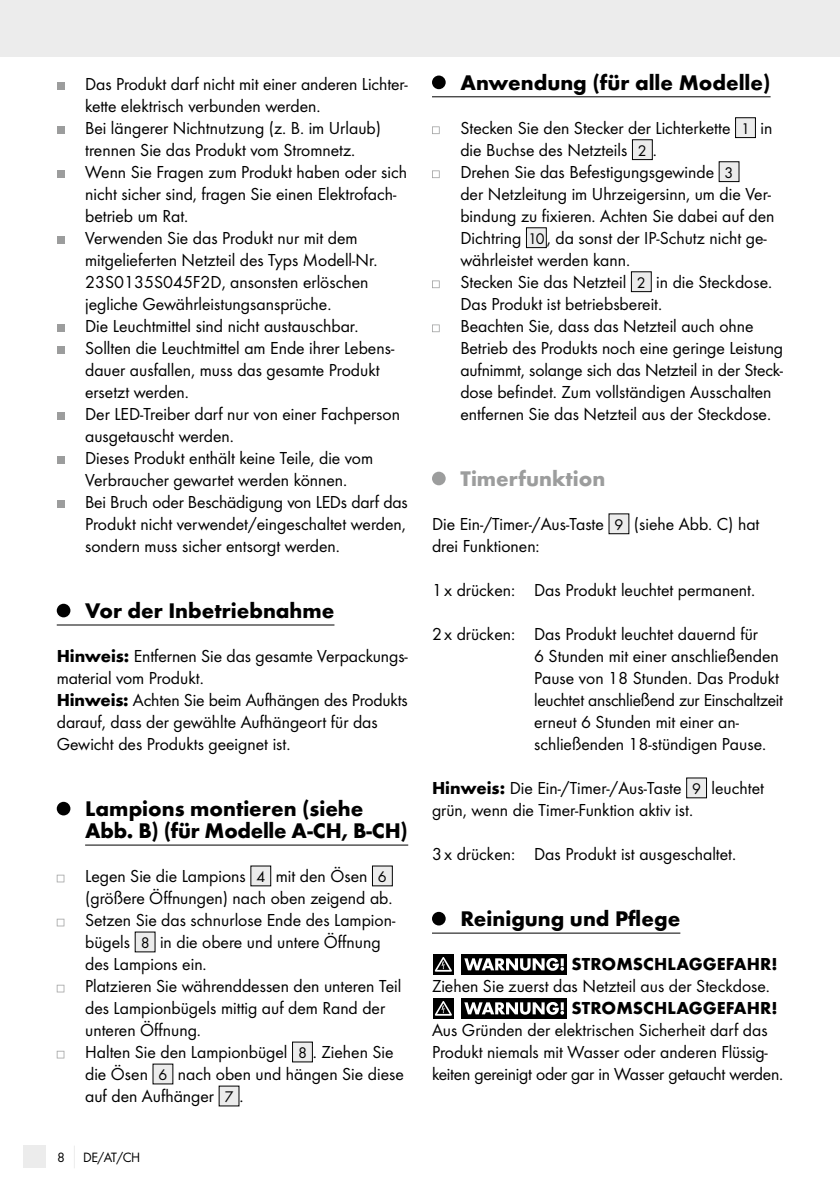
<style>
.page{position:relative;width:840px;height:1191px;background:#fff}
.page>*{position:absolute;margin:0;border:0;box-sizing:border-box;transform-origin:0 0}
.t1{font:700 22px/22px "Futura";color:#000}
.t2{font:700 22px "Futura";color:#9c9d9d}
.t3{font:18px/22px "Futura Boo";color:#000}
.t4{font:700 18px "Futura";color:#000}
.t5{font:14px "Futura Boo";color:#000}
.s1{font-family:"Futura";font-weight:700}
.s2{font-size:16px}
</style>
<div class="page">
<div style="left:0;top:0;width:839px;height:57px;background:#ececec"></div>
<svg style="left:74px;top:1146px;width:1px;height:22px"></svg>
<div style="left:23px;top:1145px;width:22px;height:23px;background:#ececec"></div>
<hr style="left:57px;top:624px;width:277px;height:1px;background:#000">
<hr style="left:85px;top:844px;width:323px;height:1px;background:#000">
<div style="left:57px;top:82px;width:7px;height:8px;background:#9c9d9d"></div>
<div style="left:57px;top:126px;width:7px;height:8px;background:#9c9d9d"></div>
<div style="left:57px;top:170px;width:7px;height:8px;background:#9c9d9d"></div>
<div style="left:57px;top:236px;width:7px;height:8px;background:#9c9d9d"></div>
<div style="left:57px;top:324px;width:7px;height:8px;background:#9c9d9d"></div>
<div style="left:57px;top:346px;width:7px;height:8px;background:#9c9d9d"></div>
<div style="left:57px;top:412px;width:7px;height:8px;background:#9c9d9d"></div>
<div style="left:57px;top:456px;width:7px;height:8px;background:#9c9d9d"></div>
<div style="left:57px;top:500px;width:7px;height:8px;background:#9c9d9d"></div>
<div style="left:57px;top:604px;width:13px;height:13px;background:#000;border-radius:50%"></div>
<div style="left:57px;top:802px;width:13px;height:13px;background:#000;border-radius:50%"></div>
<svg style="left:57px;top:874px;width:7px;height:8px"></svg>
<div style="left:251px;top:866px;width:19px;height:20px;background:#ececec"></div>
<div style="left:372px;top:866px;width:20px;height:20px;background:#ececec"></div>
<svg style="left:57px;top:918px;width:7px;height:8px"></svg>
<div style="left:135px;top:932px;width:20px;height:20px;background:#ececec"></div>
<svg style="left:57px;top:984px;width:7px;height:8px"></svg>
<svg style="left:57px;top:1050px;width:7px;height:8px"></svg>
<div style="left:292px;top:1042px;width:20px;height:20px;background:#ececec"></div>
<div style="left:292px;top:1041px;width:21px;height:21px;border:1px solid #000"></div>
<div style="left:153px;top:1064px;width:20px;height:20px;background:#ececec"></div>
<div style="left:219px;top:1086px;width:20px;height:20px;background:#ececec"></div>
<hr style="left:432px;top:96px;width:338px;height:1px;background:#000">
<hr style="left:432px;top:932px;width:248px;height:1px;background:#000">
<div style="left:432px;top:76px;width:13px;height:13px;background:#000;border-radius:50%"></div>
<svg style="left:432px;top:126px;width:7px;height:8px"></svg>
<div style="left:735px;top:118px;width:20px;height:20px;background:#ececec"></div>
<div style="left:734px;top:117px;width:21px;height:21px;border:1px solid #000"></div>
<div style="left:632px;top:140px;width:20px;height:20px;background:#ececec"></div>
<div style="left:631px;top:139px;width:21px;height:21px;border:1px solid #000"></div>
<svg style="left:432px;top:170px;width:7px;height:8px"></svg>
<div style="left:718px;top:162px;width:20px;height:20px;background:#ececec"></div>
<div style="left:718px;top:161px;width:21px;height:21px;border:1px solid #000"></div>
<div style="left:526px;top:228px;width:20px;height:20px;background:#ececec"></div>
<div style="left:525px;top:227px;width:21px;height:21px;border:1px solid #000"></div>
<svg style="left:432px;top:280px;width:7px;height:8px"></svg>
<div style="left:631px;top:272px;width:20px;height:20px;background:#ececec"></div>
<div style="left:630px;top:271px;width:21px;height:21px;border:1px solid #000"></div>
<svg style="left:432px;top:324px;width:7px;height:8px"></svg>
<div style="left:432px;top:472px;width:13px;height:13px;background:#9c9d9d;border-radius:50%"></div>
<div style="left:608px;top:514px;width:20px;height:20px;background:#ececec"></div>
<div style="left:686px;top:778px;width:20px;height:20px;background:#ececec"></div>
<div style="left:432px;top:912px;width:13px;height:13px;background:#000;border-radius:50%"></div>
<div style="left:461px;top:954px;width:106px;height:20px;background:#000"></div>
<svg style="left:433px;top:954px;width:20px;height:20px"></svg>
<svg style="left:434px;top:957px;width:17px;height:14px"></svg>
<svg style="left:464px;top:958px;width:99px;height:12px"></svg>
<div style="left:461px;top:998px;width:106px;height:20px;background:#000"></div>
<svg style="left:433px;top:998px;width:20px;height:20px"></svg>
<svg style="left:434px;top:1001px;width:17px;height:14px"></svg>
<svg style="left:464px;top:1002px;width:99px;height:12px"></svg>
<p class="t3" style="left:85px;top:73px;width:324px">Das Produkt darf nicht mit einer anderen Lichter&shy;kette elektrisch verbunden werden.<br>Bei längerer Nichtnutzung (z. B. im Urlaub) trennen Sie das Produkt vom Stromnetz.<br>Wenn Sie Fragen zum Produkt haben oder sich nicht sicher sind, fragen Sie einen Elektrofach&shy;betrieb um Rat.<br>Verwenden Sie das Produkt nur mit dem mitgelieferten Netzteil des Typs Modell-Nr.<br>23S0135S045F2D, ansonsten erlöschen jegliche Gewährleistungsansprüche.<br>Die Leuchtmittel sind nicht austauschbar.<br>Sollten die Leuchtmittel am Ende ihrer Lebens&shy;dauer ausfallen, muss das gesamte Produkt ersetzt werden.<br>Der LED-Treiber darf nur von einer Fachperson ausgetauscht werden.<br>Dieses Produkt enthält keine Teile, die vom Verbraucher gewartet werden können.<br>Bei Bruch oder Beschädigung von LEDs darf das Produkt nicht verwendet/eingeschaltet werden, sondern muss sicher entsorgt werden.</p>
<p class="t1" style="left:85px;top:599px;width:251px">Vor der Inbetriebnahme</p>
<p class="t3" style="left:57px;top:645px;width:352px"><span class="s1">Hinweis:</span> Entfernen Sie das gesamte Verpackungs&shy;material vom Produkt.<br><span class="s1">Hinweis:</span> Achten Sie beim Aufhängen des Produkts darauf, dass der gewählte Aufhängeort für das Gewicht des Produkts geeignet ist.</p>
<p class="t1" style="left:85px;top:797px;width:324px">Lampions montieren (siehe<br>Abb. B) (für Modelle A-CH, B-CH)</p>
<p class="t3" style="left:85px;top:865px;width:320px">Legen Sie die Lampions <span class="s2">4</span> mit den Ösen <span class="s2">6 </span>(größere Öffnungen) nach oben zeigend ab.<br>Setzen Sie das schnurlose Ende des Lampion&shy;bügels <span class="s2">8</span> in die obere und untere Öffnung des Lampions ein.<br>Platzieren Sie währenddessen den unteren Teil des Lampionbügels mittig auf dem Rand der unteren Öffnung.<br>Halten Sie den Lampionbügel <span class="s2">8</span> . Ziehen Sie die Ösen <span class="s2">6</span> nach oben und hängen Sie diese auf den Aufhänger <span class="s2">7</span> .</p>
<p class="t5" style="left:57px;top:1149px;width:9px">8</p>
<p class="t5" style="left:83px;top:1149px;width:58px">DE/AT/CH</p>
<p class="t1" style="left:460px;top:71px;width:311px">Anwendung (für alle Modelle)</p>
<p class="t3" style="left:460px;top:117px;width:324px">Stecken Sie den Stecker der Lichterkette <span class="s2">1</span> in die Buchse des Netzteils <span class="s2">2</span> .<br>Drehen Sie das Befestigungsgewinde <span class="s2">3<br></span>der Netzleitung im Uhrzeigersinn, um die Ver&shy;bindung zu fixieren. Achten Sie dabei auf den Dichtring <span class="s2">10</span> , da sonst der IP-Schutz nicht ge&shy;währleistet werden kann.<br>Stecken Sie das Netzteil <span class="s2">2</span> in die Steckdose.<br>Das Produkt ist betriebsbereit.<br>Beachten Sie, dass das Netzteil auch ohne Betrieb des Produkts noch eine geringe Leistung aufnimmt, solange sich das Netzteil in der Steck&shy;dose befindet. Zum vollständigen Ausschalten entfernen Sie das Netzteil aus der Steckdose.</p>
<p class="t2" style="left:460px;top:465px;width:146px">Timerfunktion</p>
<p class="t3" style="left:432px;top:513px;width:329px">Die Ein-/Timer-/Aus-Taste <span class="s2">9</span> (siehe Abb. C) hat drei Funktionen:</p>
<p class="t3" style="left:432px;top:579px;width:324px">1x drücken: Das Produkt leuchtet permanent.</p>
<p class="t3" style="left:534px;top:623px;width:250px;text-indent:-102px">2x drücken: Das Produkt leuchtet dauernd für<br>6 Stunden mit einer anschließenden Pause von 18 Stunden. Das Produkt leuchtet anschließend zur Einschaltzeit erneut 6 Stunden mit einer an&shy;schließenden 18-stündigen Pause.</p>
<p class="t3" style="left:432px;top:777px;width:333px"><span class="s1">Hinweis:</span> Die Ein-/Timer-/Aus-Taste <span class="s2">9</span> leuchtet grün, wenn die Timer-Funktion aktiv ist.</p>
<p class="t3" style="left:432px;top:843px;width:305px">3x drücken: Das Produkt ist ausgeschaltet.</p>
<p class="t1" style="left:460px;top:907px;width:221px">Reinigung und Pflege</p>
<p class="t4" style="left:571px;top:953px;width:207px">STROMSCHLAGGEFAHR!</p>
<p class="t3" style="left:432px;top:975px;width:339px">Ziehen Sie zuerst das Netzteil aus der Steckdose.</p>
<p class="t4" style="left:571px;top:997px;width:207px">STROMSCHLAGGEFAHR!</p>
<p class="t3" style="left:432px;top:1019px;width:352px">Aus Gründen der elektrischen Sicherheit darf das<br>Produkt niemals mit Wasser oder anderen Flüssig&shy;keiten gereinigt oder gar in Wasser getaucht werden.</p>
</div>
